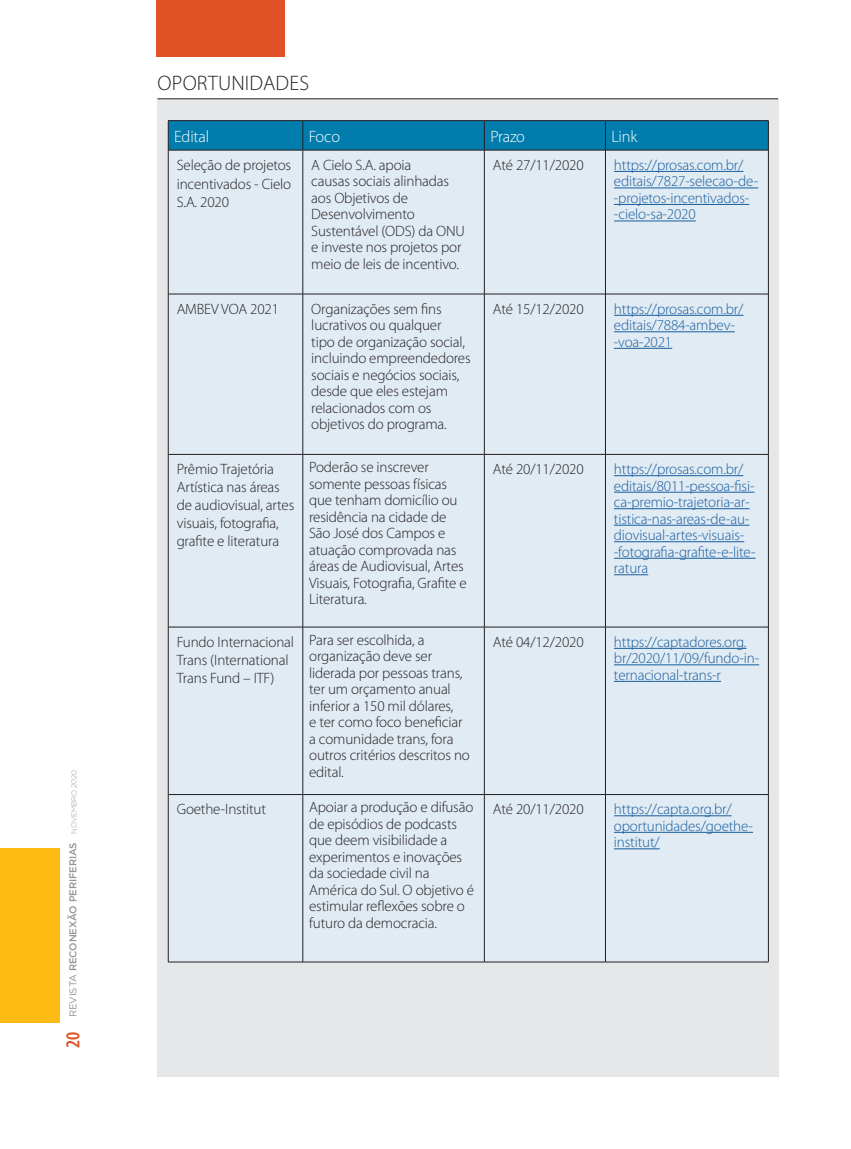
<style>
.page{position:relative;width:851px;height:1149px;background:#fff}
.page>*{position:absolute;margin:0;border:0;box-sizing:border-box;transform-origin:0 0}
.t1{font:300 21px "Myriad Pro";letter-spacing:.01em;color:#231f20}
.t2{font:300 16.5px "Myriad Pro";letter-spacing:-.01em;color:#fff}
.t3{font:300 15px/16.5px "Myriad Pro";letter-spacing:-.01em;color:#231f20}
.t4{font:300 15px/16.5px "Myriad Pro";letter-spacing:-.01em;color:#175d9e}
.t5{font:500 9.9px "Gotham";letter-spacing:-.01em;color:#939598}
.s1{font-family:"Myriad Pro";font-weight:600;font-stretch:condensed;font-size:19.95px;color:#e15326}
.s2{font-weight:400}
.s3{font-weight:300;font-size:7.05px}
</style>
<div class="page">
<div style="left:156px;top:0;width:128px;height:56px;background:#e15326"></div>
<div style="left:0;top:848px;width:59px;height:174px;background:#fcba13"></div>
<div style="left:157px;top:94px;width:621px;height:982px;background:#e6e7e9"></div>
<div style="left:169px;top:151px;width:599px;height:810px;background:#e1ebf3"></div>
<hr style="left:302px;top:150px;width:1px;height:144px;background:#231f20">
<hr style="left:484px;top:150px;width:1px;height:144px;background:#231f20">
<hr style="left:302px;top:294px;width:1px;height:160px;background:#231f20">
<hr style="left:484px;top:294px;width:1px;height:160px;background:#231f20">
<hr style="left:302px;top:454px;width:1px;height:172px;background:#231f20">
<hr style="left:484px;top:454px;width:1px;height:172px;background:#231f20">
<hr style="left:302px;top:627px;width:1px;height:167px;background:#231f20">
<hr style="left:484px;top:627px;width:1px;height:167px;background:#231f20">
<hr style="left:302px;top:794px;width:1px;height:167px;background:#231f20">
<hr style="left:484px;top:794px;width:1px;height:167px;background:#231f20">
<hr style="left:168px;top:150px;width:135px;height:1px;background:#231f20">
<hr style="left:303px;top:150px;width:181px;height:1px;background:#231f20">
<hr style="left:484px;top:150px;width:121px;height:1px;background:#231f20">
<hr style="left:605px;top:150px;width:163px;height:1px;background:#231f20">
<hr style="left:168px;top:294px;width:135px;height:1px;background:#231f20">
<hr style="left:303px;top:294px;width:181px;height:1px;background:#231f20">
<hr style="left:484px;top:294px;width:121px;height:1px;background:#231f20">
<hr style="left:605px;top:294px;width:163px;height:1px;background:#231f20">
<hr style="left:168px;top:454px;width:135px;height:1px;background:#231f20">
<hr style="left:303px;top:454px;width:181px;height:1px;background:#231f20">
<hr style="left:484px;top:454px;width:121px;height:1px;background:#231f20">
<hr style="left:605px;top:454px;width:163px;height:1px;background:#231f20">
<hr style="left:168px;top:120px;width:135px;height:1px;background:#231f20">
<hr style="left:303px;top:120px;width:181px;height:1px;background:#231f20">
<hr style="left:484px;top:120px;width:121px;height:1px;background:#231f20">
<hr style="left:605px;top:120px;width:163px;height:1px;background:#231f20">
<svg style="left:168px;top:121px;width:601px;height:29px;background:#007aa9"></svg>
<hr style="left:168px;top:150px;width:1px;height:144px;background:#231f20">
<hr style="left:605px;top:150px;width:1px;height:144px;background:#231f20">
<hr style="left:768px;top:150px;width:1px;height:144px;background:#231f20">
<hr style="left:168px;top:294px;width:1px;height:160px;background:#231f20">
<hr style="left:605px;top:294px;width:1px;height:160px;background:#231f20">
<hr style="left:768px;top:294px;width:1px;height:160px;background:#231f20">
<hr style="left:168px;top:454px;width:1px;height:173px;background:#231f20">
<hr style="left:605px;top:454px;width:1px;height:172px;background:#231f20">
<hr style="left:768px;top:454px;width:1px;height:173px;background:#231f20">
<hr style="left:168px;top:627px;width:1px;height:167px;background:#231f20">
<hr style="left:605px;top:627px;width:1px;height:167px;background:#231f20">
<hr style="left:768px;top:627px;width:1px;height:167px;background:#231f20">
<hr style="left:168px;top:794px;width:1px;height:167px;background:#231f20">
<hr style="left:605px;top:794px;width:1px;height:167px;background:#231f20">
<hr style="left:768px;top:794px;width:1px;height:167px;background:#231f20">
<hr style="left:168px;top:626px;width:135px;height:1px;background:#231f20">
<hr style="left:303px;top:626px;width:181px;height:1px;background:#231f20">
<hr style="left:484px;top:626px;width:121px;height:1px;background:#231f20">
<hr style="left:605px;top:626px;width:163px;height:1px;background:#231f20">
<hr style="left:168px;top:794px;width:135px;height:1px;background:#231f20">
<hr style="left:303px;top:794px;width:181px;height:1px;background:#231f20">
<hr style="left:484px;top:794px;width:121px;height:1px;background:#231f20">
<hr style="left:605px;top:794px;width:163px;height:1px;background:#231f20">
<hr style="left:168px;top:961px;width:135px;height:1px;background:#231f20">
<hr style="left:303px;top:961px;width:181px;height:1px;background:#231f20">
<hr style="left:484px;top:961px;width:121px;height:1px;background:#231f20">
<hr style="left:605px;top:961px;width:163px;height:1px;background:#231f20">
<hr style="left:614px;top:171px;width:129px;height:1px;background:#175d9e">
<hr style="left:614px;top:187px;width:144px;height:1px;background:#175d9e">
<hr style="left:614px;top:204px;width:135px;height:1px;background:#175d9e">
<hr style="left:614px;top:220px;width:81px;height:1px;background:#175d9e">
<hr style="left:614px;top:315px;width:129px;height:1px;background:#175d9e">
<hr style="left:614px;top:331px;width:120px;height:1px;background:#175d9e">
<hr style="left:614px;top:348px;width:58px;height:1px;background:#175d9e">
<hr style="left:614px;top:475px;width:129px;height:1px;background:#175d9e">
<hr style="left:614px;top:491px;width:140px;height:1px;background:#175d9e">
<hr style="left:614px;top:508px;width:135px;height:1px;background:#175d9e">
<hr style="left:614px;top:524px;width:135px;height:1px;background:#175d9e">
<hr style="left:614px;top:541px;width:130px;height:1px;background:#175d9e">
<hr style="left:614px;top:557px;width:141px;height:1px;background:#175d9e">
<hr style="left:614px;top:574px;width:34px;height:1px;background:#175d9e">
<hr style="left:614px;top:647px;width:132px;height:1px;background:#175d9e">
<hr style="left:614px;top:664px;width:145px;height:1px;background:#175d9e">
<hr style="left:614px;top:680px;width:106px;height:1px;background:#175d9e">
<hr style="left:614px;top:815px;width:117px;height:1px;background:#175d9e">
<hr style="left:614px;top:831px;width:139px;height:1px;background:#175d9e">
<hr style="left:614px;top:848px;width:45px;height:1px;background:#175d9e">
<div style="left:157px;top:85px;width:623px;height:14px;background:#fff"></div>
<hr style="left:157px;top:98px;width:621px;height:1px;background:#231f20">
<p class="t5" style="left:67px;top:1047px;width:279px;rotate:-90deg"><span class="s1">20</span> <span class="s2">REVISTA</span> RECONEXÃO PERIFERIAS <span class="s3">NOVEMBRO 2020</span></p>
<h1 class="t1" style="left:158px;top:70px;width:153px">OPORTUNIDADES</h1>
<p class="t2" style="left:174px;top:126px;width:36px">Edital</p>
<p class="t2" style="left:309px;top:126px;width:33px">Foco</p>
<p class="t2" style="left:490px;top:126px;width:36px">Prazo</p>
<p class="t2" style="left:611px;top:126px;width:27px">Link</p>
<p class="t3" style="left:177px;top:155px;width:116px;line-height:18.8px;text-align:justify">Seleção de projetos incentivados - Cielo S.A. 2020</p>
<p class="t3" style="left:311px;top:156px;width:155px">A Cielo S.A. apoia<br>causas sociais alinhadas aos Objetivos de<br>Desenvolvimento<br>Sustentável (ODS) da ONU e investe nos projetos por meio de leis de incentivo.</p>
<p class="t3" style="left:493px;top:156px;width:92px">Até 27/11/2020</p>
<p class="t4" style="left:614px;top:156px;width:146px">https://prosas.com.br/ editais/7827-selecao-de--projetos-incentivados--cielo-sa-2020</p>
<p class="t3" style="left:177px;top:300px;width:104px">AMBEV VOA 2021</p>
<p class="t3" style="left:311px;top:300px;width:161px">Organizações sem fins lucrativos ou qualquer<br>tipo de organização social, incluindo empreendedores sociais e negócios sociais, desde que eles estejam relacionados com os objetivos do programa.</p>
<p class="t3" style="left:493px;top:300px;width:92px">Até 15/12/2020</p>
<p class="t4" style="left:614px;top:300px;width:131px">https://prosas.com.br/ editais/7884-ambev--voa-2021</p>
<p class="t3" style="left:177px;top:460px;width:119px;line-height:18px">Prêmio Trajetória<br>Artística nas áreas de audiovisual, artes visuais, fotografia, grafite e literatura</p>
<p class="t3" style="left:309px;top:458px;width:159px">Poderão se inscrever somente pessoas físicas que tenham domicílio ou residência na cidade de<br>São José dos Campos e atuação comprovada nas áreas de Audiovisual, Artes<br>Visuais, Fotografia, Grafite e<br>Literatura.</p>
<p class="t3" style="left:493px;top:460px;width:92px">Até 20/11/2020</p>
<p class="t4" style="left:614px;top:460px;width:143px">https://prosas.com.br/ editais/8011-pessoa-fisi&shy;ca-premio-trajetoria-ar&shy;tistica-nas-areas-de-au&shy;diovisual-artes-visuais--fotografia-grafite-e-lite&shy;ratura</p>
<p class="t3" style="left:177px;top:632px;width:119px;line-height:18px">Fundo Internacional<br>Trans (International<br>Trans Fund – ITF)</p>
<p class="t3" style="left:309px;top:631px;width:162px">Para ser escolhida, a organização deve ser liderada por pessoas trans, ter um orçamento anual inferior a 150 mil dólares,<br>e ter como foco beneficiar a comunidade trans, fora outros critérios descritos no edital.</p>
<p class="t3" style="left:493px;top:633px;width:92px">Até 04/12/2020</p>
<p class="t4" style="left:614px;top:633px;width:147px">https://captadores.org. br/2020/11/09/fundo-in&shy;ternacional-trans-r</p>
<p class="t3" style="left:177px;top:800px;width:91px">Goethe-Institut</p>
<p class="t3" style="left:309px;top:798px;width:166px">Apoiar a produção e difusão de episódios de podcasts que deem visibilidade a experimentos e inovações da sociedade civil na<br>América do Sul. O objetivo é estimular reflexões sobre o futuro da democracia.</p>
<p class="t3" style="left:493px;top:800px;width:92px">Até 20/11/2020</p>
<p class="t4" style="left:614px;top:800px;width:141px">https://capta.org.br/ oportunidades/goethe&shy;institut/</p>
</div>
